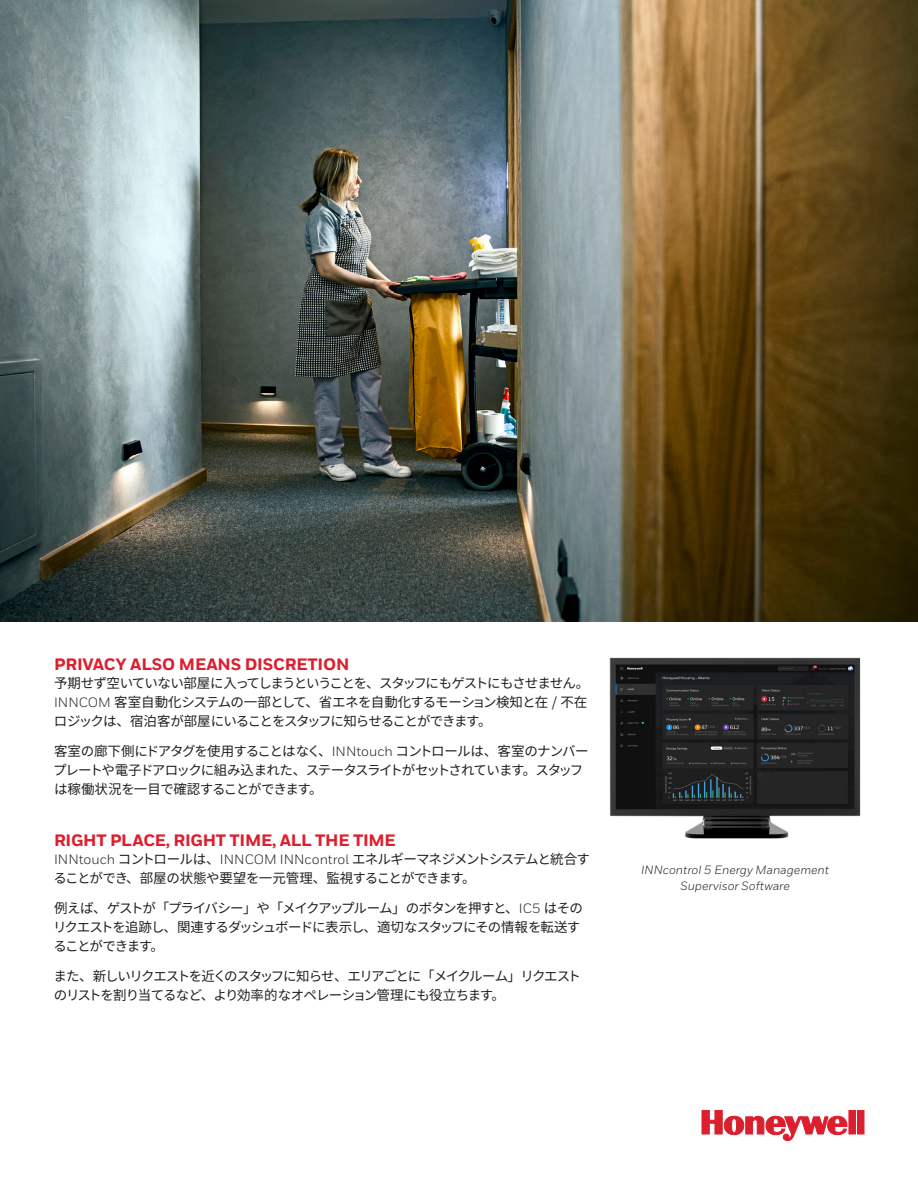
<style>
.page{position:relative;width:918px;height:1188px;background:#fff}
.page>*{position:absolute;margin:0;border:0;box-sizing:border-box;transform-origin:0 0}
.P_-_Paragraph_Style1{font:800 16.5px "Honeywell Sans";letter-spacing:-.015em;color:#dc1f2e}
.P_-_Paragraph_Style1-2{font:13.5px/19.2px "Source Han Sans JP";letter-spacing:-.075em;color:#231f20}
.P_-_Paragraph_Style1-3{font:italic 12px/15.8px "Honeywell Sans";color:#231f20;text-align:center}
.s1{font-family:"Honeywell Sans"}
</style>
<div class="page">
<svg style="left:702px;top:1110px;width:162px;height:31px"></svg>
<img style="left:0;top:0;width:918px;height:621px">
<img style="left:609px;top:657px;width:252px;height:181px">
<p class="P_-_Paragraph_Style1" style="left:54px;top:654px;width:297px">PRIVACY ALSO MEANS DISCRETION</p>
<p class="P_-_Paragraph_Style1-2" style="left:54px;top:674px;width:537px">予期せず空いていない部屋に入ってしまうということを、スタッフにもゲストにもさせません。<br><span class="s1">INNCOM</span> 客室自動化システムの一部として、省エネを自動化するモーション検知と在 / 不在ロジックは、宿泊客が部屋にいることをスタッフに知らせることができます。</p>
<p class="P_-_Paragraph_Style1-2" style="left:53px;top:742px;width:537px">客室の廊下側にドアタグを使用することはなく、<span class="s1">INNtouch</span> コントロールは、客室のナンバープレートや電子ドアロックに組み込まれた、ステータスライトがセットされています。スタッフは稼働状況を一目で確認することができます。</p>
<p class="P_-_Paragraph_Style1" style="left:54px;top:830px;width:343px">RIGHT PLACE, RIGHT TIME, ALL THE TIME</p>
<p class="P_-_Paragraph_Style1-2" style="left:53px;top:850px;width:538px"><span class="s1">INNtouch</span> コントロールは、<span class="s1">INNCOM INNcontrol</span> エネルギーマネジメントシステムと統合することができ、部屋の状態や要望を一元管理、監視することができます。</p>
<p class="P_-_Paragraph_Style1-2" style="left:53px;top:899px;width:531px">例えば、ゲストが「プライバシー」や「メイクアップルーム」のボタンを押すと、<span class="s1">IC5</span> はそのリクエストを追跡し、関連するダッシュボードに表示し、適切なスタッフにその情報を転送することができます。</p>
<p class="P_-_Paragraph_Style1-2" style="left:54px;top:967px;width:529px">また、新しいリクエストを近くのスタッフに知らせ、エリアごとに「メイクルーム」リクエストのリストを割り当てるなど、より効率的なオペレーション管理にも役立ちます。</p>
<p class="P_-_Paragraph_Style1-3" style="left:641px;top:862px;width:189px">INNcontrol 5 Energy Management<br>Supervisor Software</p>
</div>
